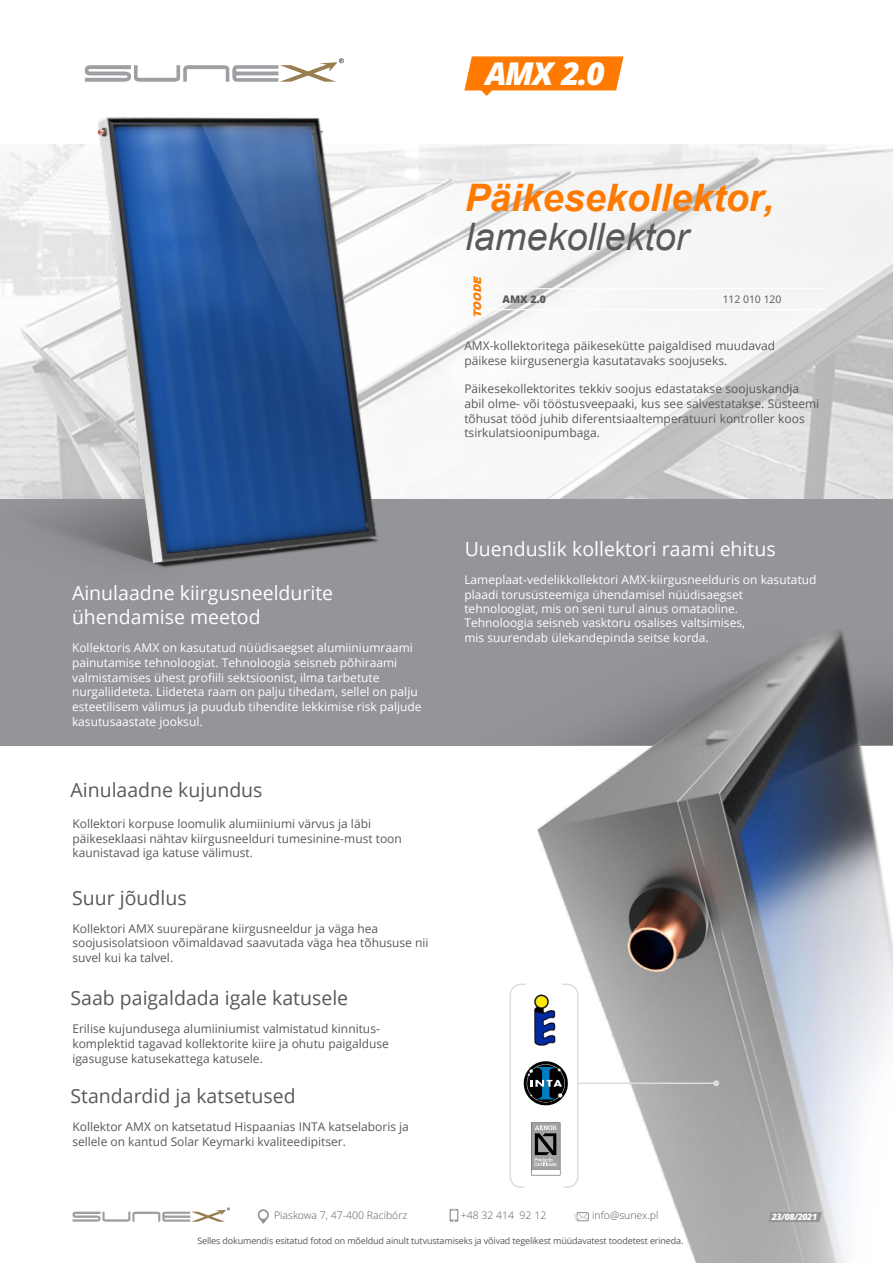
<style>
.page{position:relative;width:893px;height:1263px;background:#fff}
.page>*{position:absolute;margin:0;border:0;box-sizing:border-box;transform-origin:0 0}
.t1{font:italic 700 37.8px "Arial";color:#ff7a00}
.t2{font:italic 37.8px "Arial";color:#58595b}
.t3{font:italic 800 31.5px "Open Sans";color:#fff}
.t4{font:19.5px "Open Sans";color:#58595b}
.t5{font:19.5px/24px "Open Sans";color:#fff}
.t6{font:12px/14.7px "Open Sans";color:#58595b}
.t7{font:12px/14.7px "Open Sans";color:#fff}
.t8{font:300 10.5px "Open Sans";color:#58595b}
.t9{font:10.5px "Open Sans";letter-spacing:-.01em;color:#58595b}
.t10{font:800 10.5px "Open Sans";color:#58595b}
.t11{font:italic 900 10.5px "Arial";color:#ff7a00}
.t12{font:9px "Open Sans";letter-spacing:-.015em;color:#58595b}
.t13{font:italic 800 8.85px "Open Sans";letter-spacing:-.05em;color:#fff}
</style>
<div class="page">
<img style="left:400px;top:145px;width:493px;height:355px">
<div style="left:0;top:500px;width:893px;height:246px;background:#939598"></div>
<hr style="left:490px;top:288px;width:187px;height:1px;background:#fff">
<hr style="left:677px;top:288px;width:150px;height:1px;background:#fff">
<hr style="left:490px;top:309px;width:187px;height:1px;background:#fff">
<hr style="left:677px;top:309px;width:150px;height:1px;background:#fff">
<svg style="left:73px;top:1207px;width:157px;height:15px"></svg>
<svg style="left:464px;top:56px;width:160px;height:40px"></svg>
<svg style="left:257px;top:1209px;width:12px;height:15px"></svg>
<svg style="left:450px;top:1209px;width:8px;height:13px"></svg>
<img style="left:0;top:58px;width:400px;height:510px">
<img style="left:537px;top:630px;width:356px;height:633px">
<svg style="left:509px;top:983px;width:70px;height:206px"></svg>
<hr style="left:577px;top:1082px;width:139px;height:2px;background:#dcddde">
<svg style="left:713px;top:1080px;width:6px;height:6px"></svg>
<svg style="left:768px;top:1212px;width:54px;height:10px"></svg>
<h2 class="t3" style="left:486px;top:61px;width:121px">AMX 2.0</h2>
<h1 class="t1" style="left:465px;top:172px;width:311px">Päikesekollektor,</h1>
<h1 class="t2" style="left:465px;top:213px;width:225px">lamekollektor</h1>
<p class="t11" style="left:470px;top:318px;width:46px;rotate:-90deg">TOODE</p>
<p class="t10" style="left:502px;top:295px;width:45px">AMX 2.0</p>
<p class="t9" style="left:723px;top:295px;width:60px">112 010 120</p>
<p class="t6" style="left:464px;top:338px;width:312px">AMX-kollektoritega päikesekütte paigaldised muudavad päikese kiirgusenergia kasutatavaks soojuseks.</p>
<p class="t6" style="left:464px;top:381px;width:356px">Päikesekollektorites tekkiv soojus edastatakse soojuskandja abil olme- või tööstusveepaaki, kus see salvestatakse. Süsteemi tõhusat tööd juhib diferentsiaaltemperatuuri kontroller koos tsirkulatsioonipumbaga.</p>
<h3 class="t5" style="left:72px;top:580px;width:263px">Ainulaadne kiirgusneeldurite ühendamise meetod</h3>
<p class="t7" style="left:72px;top:640px;width:351px">Kollektoris AMX on kasutatud nüüdisaegset alumiiniumraami painutamise tehnoloogiat. Tehnoloogia seisneb põhiraami valmistamises ühest profiili sektsioonist, ilma tarbetute nurgaliideteta. Liideteta raam on palju tihedam, sellel on palju esteetilisem välimus ja puudub tihendite lekkimise risk paljude kasutusaastate jooksul.</p>
<h3 class="t4" style="left:70px;top:777px;width:194px">Ainulaadne kujundus</h3>
<p class="t6" style="left:72px;top:816px;width:331px">Kollektori korpuse loomulik alumiiniumi värvus ja läbi päikeseklaasi nähtav kiirgusneelduri tumesinine-must toon kaunistavad iga katuse välimust.</p>
<h3 class="t4" style="left:72px;top:884px;width:116px">Suur jõudlus</h3>
<p class="t6" style="left:72px;top:920px;width:358px">Kollektori AMX suurepärane kiirgusneeldur ja väga hea soojusisolatsioon võimaldavad saavutada väga hea tõhususe nii suvel kui ka talvel.</p>
<h3 class="t4" style="left:70px;top:984px;width:279px">Saab paigaldada igale katusele</h3>
<p class="t6" style="left:72px;top:1021px;width:318px">Erilise kujundusega alumiiniumist valmistatud kinnitus&shy;komplektid tagavad kollektorite kiire ja ohutu paigalduse igasuguse katusekattega katusele.</p>
<h3 class="t4" style="left:70px;top:1082px;width:227px">Standardid ja katsetused</h3>
<p class="t6" style="left:72px;top:1119px;width:338px">Kollektor AMX on katsetatud Hispaanias INTA katselaboris ja sellele on kantud Solar Keymarki kvaliteedipitser.</p>
<p class="t8" style="left:274px;top:1211px;width:135px">Piaskowa 7, 47-400 Racibórz</p>
<h3 class="t5" style="left:465px;top:536px;width:312px">Uuenduslik kollektori raami ehitus</h3>
<p class="t7" style="left:464px;top:572px;width:354px">Lameplaat-vedelikkollektori AMX-kiirgusneelduris on kasutatud plaadi torusüsteemiga ühendamisel nüüdisaegset tehnoloogiat, mis on seni turul ainus omataoline.<br>Tehnoloogia seisneb vasktoru osalises valtsimises,<br>mis suurendab ülekandepinda seitse korda.</p>
<p class="t8" style="left:461px;top:1211px;width:87px">+48 32 414 92 12</p>
<p class="t8" style="left:592px;top:1211px;width:68px">info@sunex.pl</p>
<p class="t13" style="left:772px;top:1213px;width:47px">23/08/2021</p>
<p class="t13" style="left:772px;top:1213px;width:24px">19 2</p>
<p class="t12" style="left:197px;top:1235px;width:488px">Selles dokumendis esitatud fotod on mõeldud ainult tutvustamiseks ja võivad tegelikest müüdavatest toodetest erineda.</p>
</div>
